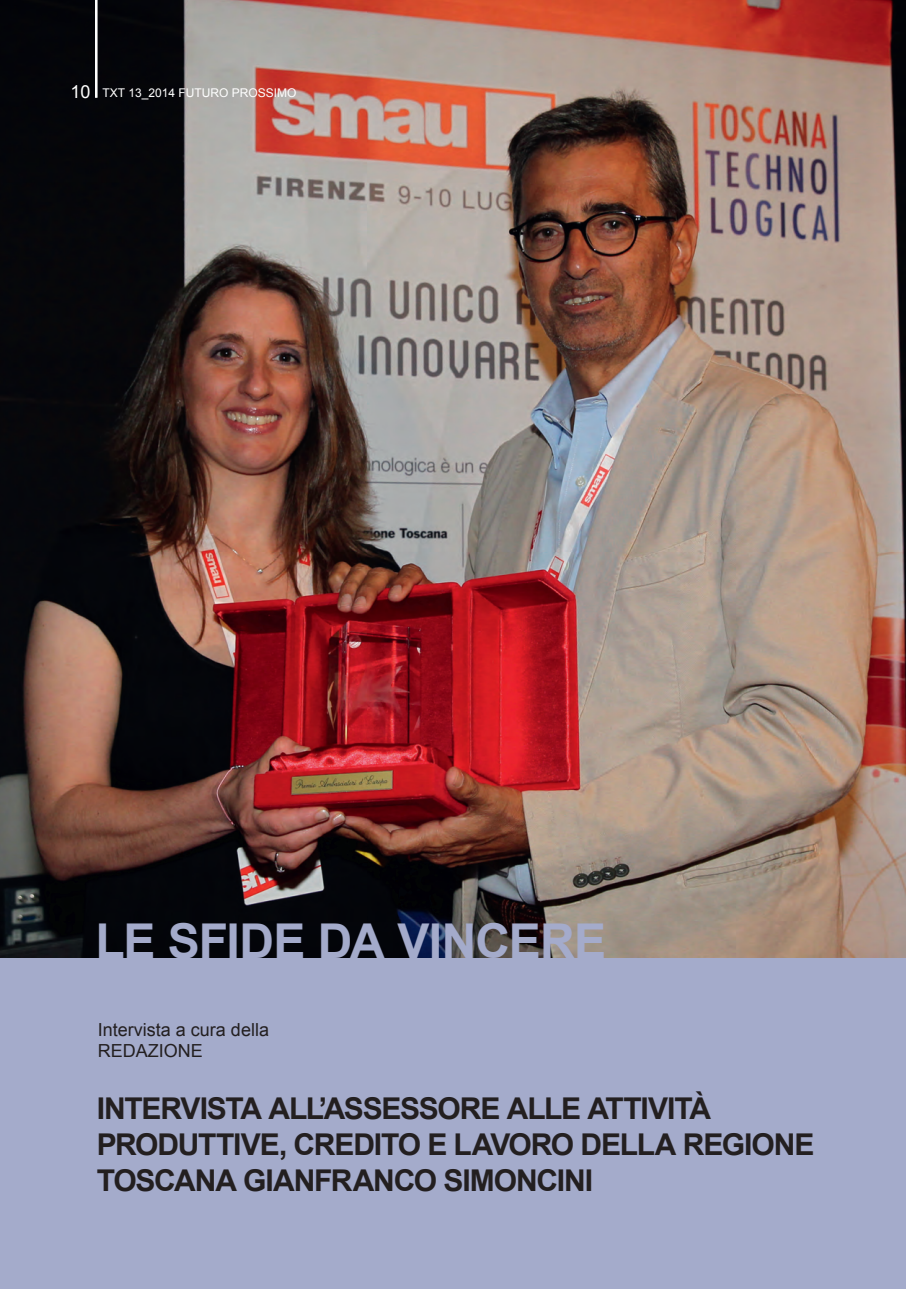
<style>
.page{position:relative;width:919px;height:1289px;background:#fff}
.page>*{position:absolute;margin:0;border:0;box-sizing:border-box;transform-origin:0 0}
.TITOLO{font:700 48px "Arial";letter-spacing:-.02em;color:#a4abcb}
.INTRO{font:700 30px/36px "Arial";letter-spacing:-.04em;color:#231f20}
.t1{font:18px "Arial";color:#231f20}
.t2{font:12px "Arial";color:#fff}
.s1{font-size:18px}
</style>
<div class="page">
<div style="left:0;top:809px;width:905px;height:479px;background:#a4abcb"></div>
<img style="left:0;top:0;width:905px;height:957px">
<svg style="left:95px;top:0;width:2px;height:98px"></svg>
<p class="t2" style="left:70px;top:85px;width:227px"><span class="s1">10</span> TXT 13_2014 FUTURO PROSSIMO</p>
<p class="TITOLO" style="left:95px;top:908px;width:512px">LE SFIDE DA VINCERE</p>
<p class="t1" style="left:98px;top:1017px;width:173px">Intervista a cura della</p>
<p class="t1" style="left:98px;top:1039px;width:107px">REDAZIONE</p>
<p class="INTRO" style="left:97px;top:1091px;width:719px">INTERVISTA ALL’ASSESSORE ALLE ATTIVITÀ<br>PRODUTTIVE, CREDITO E LAVORO DELLA REGIONE<br>TOSCANA GIANFRANCO SIMONCINI</p>
</div>
